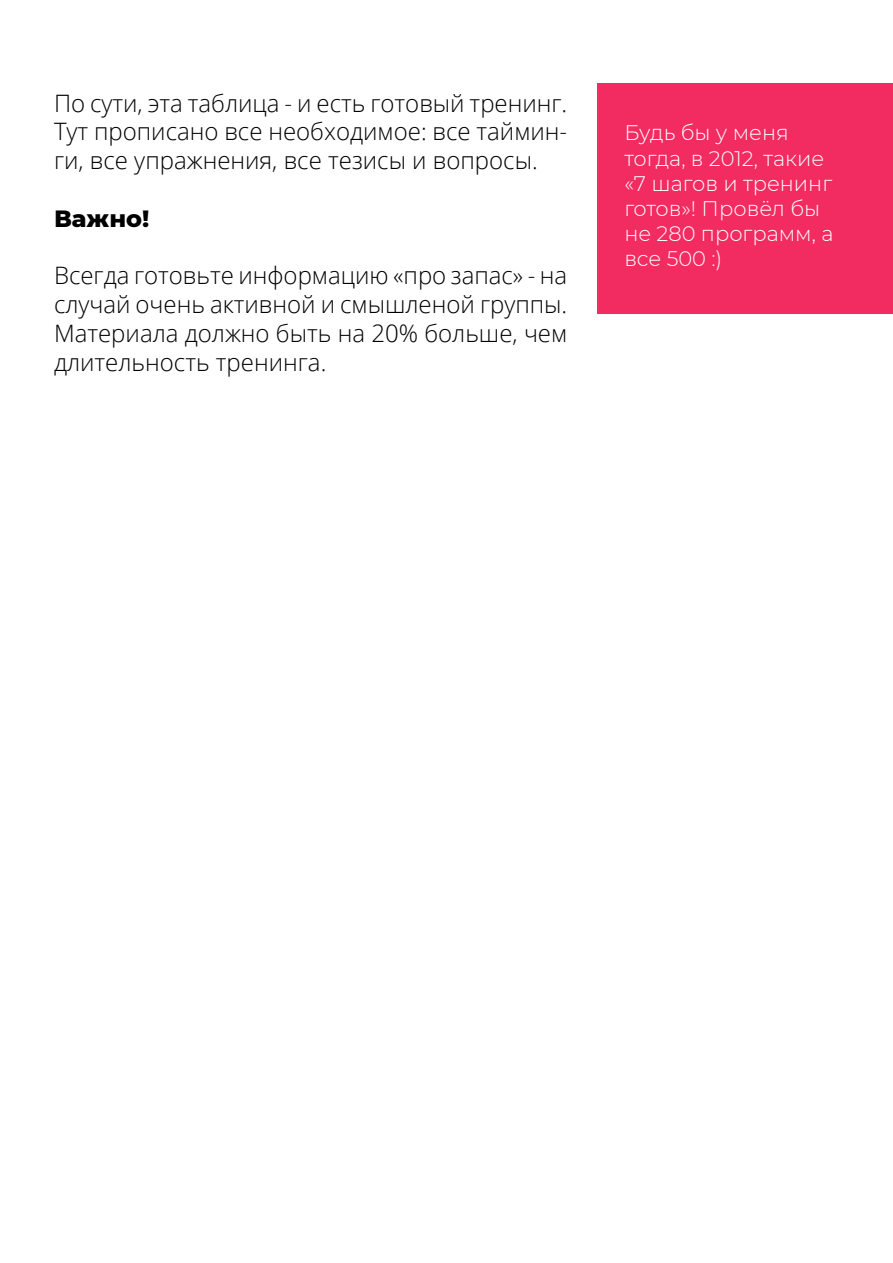
<style>
.page{position:relative;width:893px;height:1263px;background:#fff}
.page>*{position:absolute;margin:0;border:0;box-sizing:border-box;transform-origin:0 0}
.Текст{font:300 24px/28.8px "Open Sans";color:#000;text-align:justify}
.t1{font:800 24px "Montserrat";color:#000}
.Текст_в_боксе{font:300 21px/25.2px "Montserrat";color:#fff}
</style>
<div class="page">
<div style="left:597px;top:83px;width:296px;height:230px;background:#f22b61"></div>
<p class="Текст" style="left:54px;top:88px;width:515px">По сути, эта таблица - и есть готовый тренинг.<br>Тут прописано все необходимое: все таймин&shy;ги, все упражнения, все тезисы и вопросы.</p>
<h3 class="t1" style="left:54px;top:201px;width:97px">Важно!</h3>
<p class="Текст" style="left:54px;top:261px;width:515px">Всегда готовьте информацию «про запас» - на случай очень активной и смышленой группы.<br>Материала должно быть на 20% больше, чем длительность тренинга.</p>
<p class="Текст_в_боксе" style="left:624px;top:120px;width:211px">Будь бы у меня тогда, в 2012, такие «7 шагов и тренинг готов»! Провёл бы не 280 программ, а все 500 :)</p>
</div>
